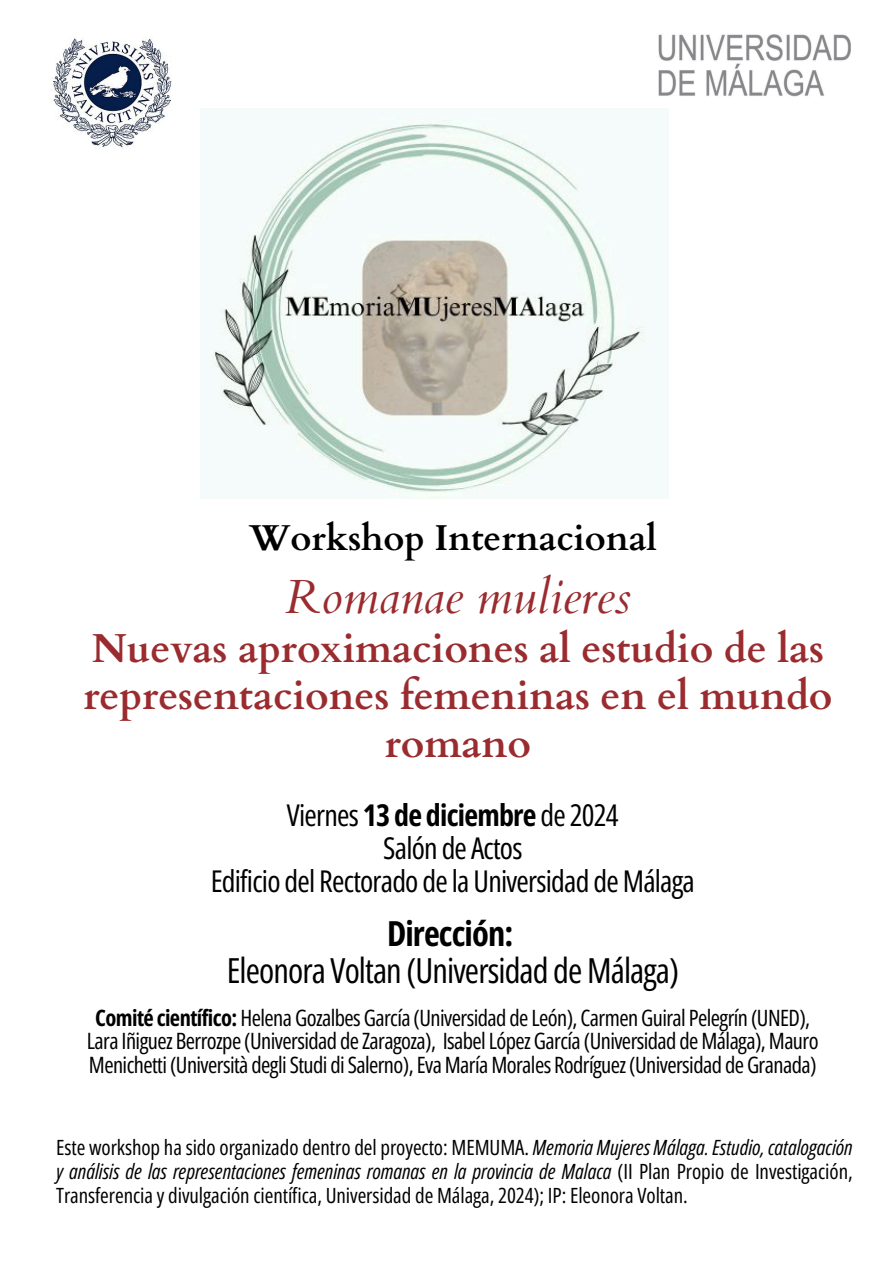
<style>
.page{position:relative;width:894px;height:1264px;background:#fff}
.page>*{position:absolute;margin:0;border:0;box-sizing:border-box;transform-origin:0 0}
.t1{font:italic 48px "Cardo";letter-spacing:-.005em;color:#9a2c2f}
.t2{font:700 40.5px/47.2px "Cardo";letter-spacing:-.005em;color:#9a2c2f;text-align:center}
.t3{font:700 36px "Cardo";letter-spacing:-.005em;color:#000}
.t4{font:34.5px/37.2px "Open Sans Condensed";letter-spacing:-.025em;color:#000;text-align:center}
.t5{font:30px/32.7px "Open Sans Condensed";letter-spacing:-.025em;color:#000;text-align:center}
.t6{font:22.5px/23.7px "Open Sans Condensed";letter-spacing:-.025em;color:#000;text-align:center}
.t7{font:21px/23.7px "Open Sans Condensed";letter-spacing:-.005em;color:#000;text-align:justify}
.s1{font-weight:700}
.s2{font-style:italic}
</style>
<div class="page">
<img style="left:53px;top:37px;width:119px;height:111px">
<img style="left:658px;top:34px;width:193px;height:63px">
<img style="left:212px;top:117px;width:433px;height:382px">
<h1 class="t3" style="left:249px;top:514px;width:409px">Workshop Internacional</h1>
<h4 class="t1" style="left:285px;top:565px;width:347px">Romanae mulieres</h4>
<h4 class="t2" style="left:83px;top:625px;width:750px">Nuevas aproximaciones al estudio de las representaciones femeninas en el mundo romano</h4>
<p class="t5" style="left:211px;top:798px;width:485px">Viernes <span class="s1">13 de diciembre</span> de 2024<br>Salón de Actos<br>Edificio del Rectorado de la Universidad de Málaga</p>
<p class="t4" style="left:227px;top:913px;width:454px"><span class="s1">Dirección:<br></span>Eleonora Voltan (Universidad de Málaga)</p>
<p class="t6" style="left:87px;top:1005px;width:733px"><span class="s1">Comité científico:</span> Helena Gozalbes García (Universidad de León), Carmen Guiral Pelegrín (UNED),<br>Lara Iñiguez Berrozpe (Universidad de Zaragoza), Isabel López García (Universidad de Málaga), Mauro<br>Menichetti (Università degli Studi di Salerno), Eva María Morales Rodríguez (Universidad de Granada)</p>
<h3 class="t7" style="left:56px;top:1135px;width:797px">Este workshop ha sido organizado dentro del proyecto: MEMUMA. <span class="s2">Memoria Mujeres Málaga. Estudio, catalogación y análisis de las representaciones femeninas romanas en la provincia de Malaca</span> (II Plan Propio de Investigación, Transferencia y divulgación científica, Universidad de Málaga, 2024); IP: Eleonora Voltan.</h3>
</div>
